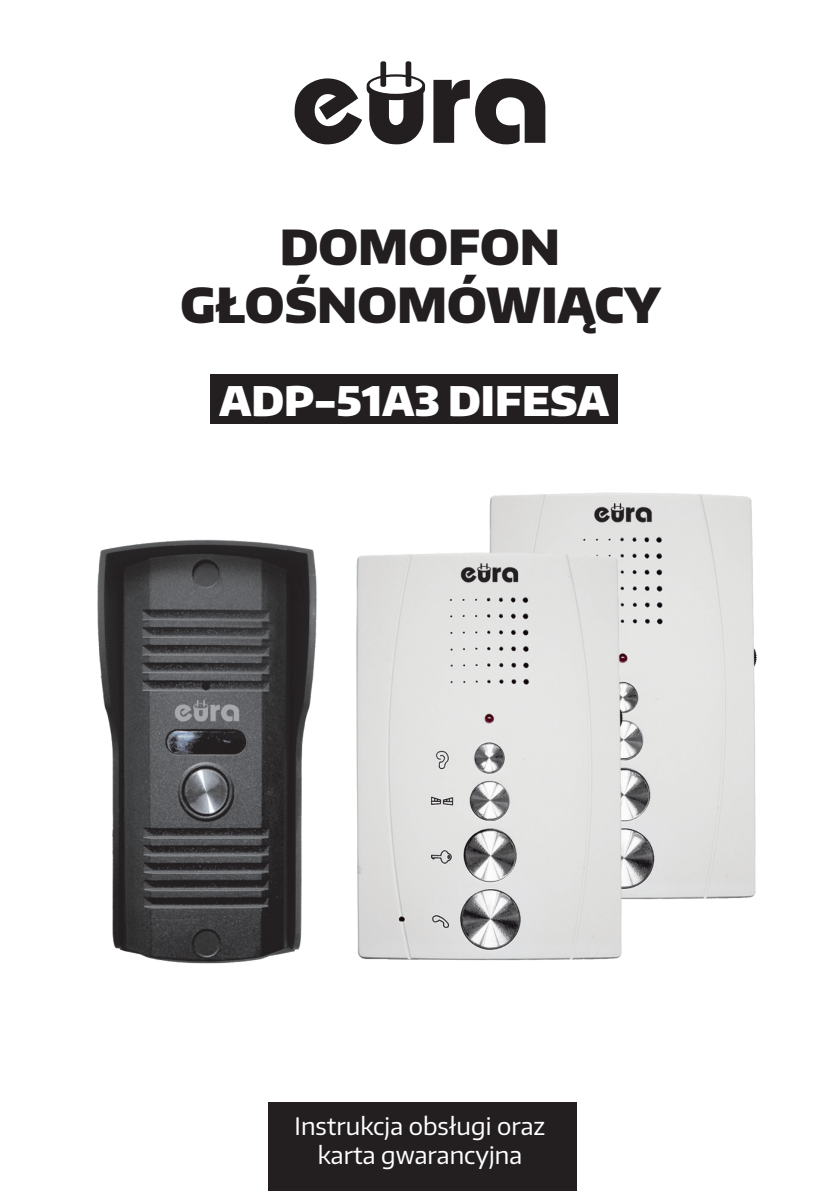
<style>
.page{position:relative;width:840px;height:1191px;background:#fff}
.page>*{position:absolute;margin:0;border:0;box-sizing:border-box;transform-origin:0 0}
.t1{font:900 48.2px/58px "Encode Sans";color:#231f20;text-align:center}
.t2{font:900 40.8px "Encode Sans";color:#fff}
.t3{font:24px/28.8px "Encode Sans";color:#fff;text-align:center}
</style>
<div class="page">
<img style="left:489px;top:492px;width:268px;height:408px">
<div style="left:210px;top:374px;width:407px;height:50px;background:#231f20"></div>
<img style="left:97px;top:528px;width:536px;height:436px">
<svg style="left:475px;top:78px;width:70px;height:66px"></svg>
<svg style="left:433px;top:80px;width:36px;height:63px"></svg>
<svg style="left:294px;top:61px;width:131px;height:83px"></svg>
<div style="left:267px;top:1102px;width:309px;height:89px;background:#231f20"></div>
<h1 class="t1" style="left:180px;top:217px;width:482px">DOMOFON<br>GŁOŚNOMÓWIĄCY</h1>
<h2 class="t2" style="left:219px;top:374px;width:390px">ADP-51A3 DIFESA</h2>
<p class="t3" style="left:294px;top:1111px;width:252px">Instrukcja obsługi oraz karta gwarancyjna</p>
</div>
